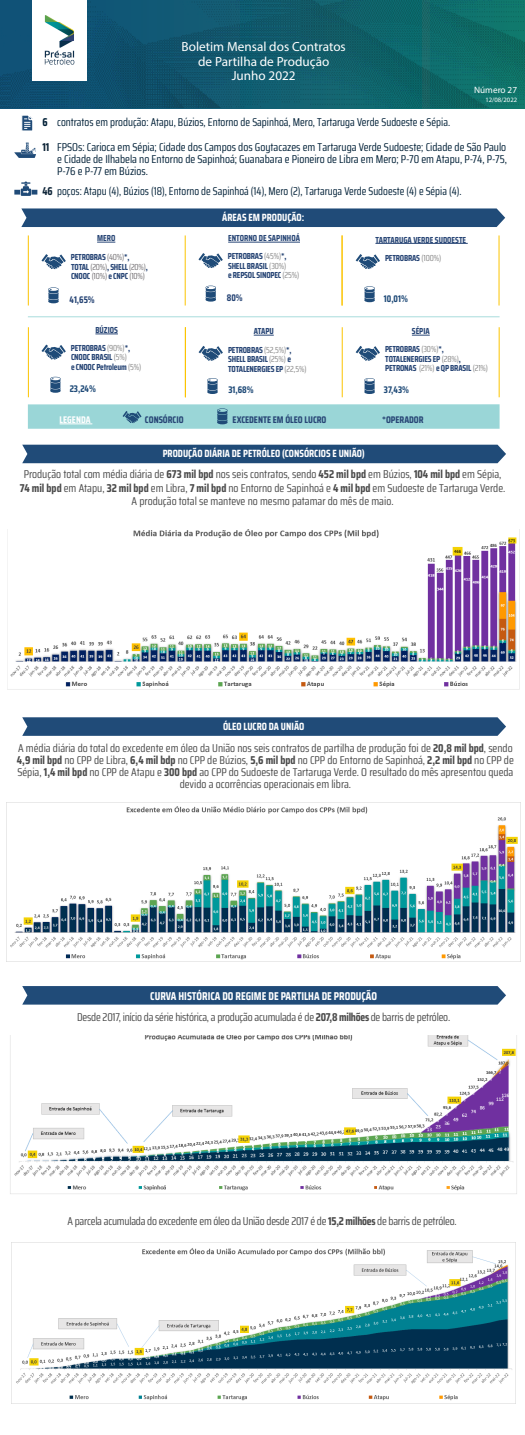
<style>
.page{position:relative;width:525px;height:1435px;background:#fff}
.page>*{position:absolute;margin:0;border:0;box-sizing:border-box;transform-origin:0 0}
.Parágrafo_básico{font:13.21px/14.5px "Myriad Pro";color:#fff;text-align:center}
.texto{font:11.38px/12.2px "Saira Condensed";color:#4a4a4a;text-align:center}
.texto-2{font:11.38px/12.2px "Saira Condensed";color:#002037;text-align:justify}
.texto-3{font:11.38px "Saira Condensed";letter-spacing:-.02em;color:#4a4a4a}
.texto-4{font:11.38px "Saira Condensed";color:#002037;scale:.96 1}
.Titulos{font:700 11.38px "Saira Condensed";color:#fff}
.Titulos-2{font:700 10.5px "Saira Condensed";color:#fff}
.texto-5{font:700 9.62px "Saira Condensed";color:#274575}
.Titulos-3{font:700 9.62px "Saira Condensed";color:#204b78}
.Titulos-4{font:700 9.62px "Saira Condensed";color:#274575}
.texto-6{font:700 9.62px "Saira Condensed";color:#fff}
.Parágrafo_básico-2{font:9.28px "Myriad Pro";color:#fff}
.Titulos-5{font:700 8.75px/9.6px "Saira Condensed";letter-spacing:-.02em;color:#274575}
.Titulos-6{font:700 8.75px "Saira Condensed";color:#274575}
.Parágrafo_básico-3{font:6.65px "Myriad Pro";color:#fff}
.s1{font-weight:700}
.s2{font-weight:700;color:#0e2538}
.s3{font-weight:400;color:#737073}
.s4{font-weight:400;color:#878787}
</style>
<div class="page">
<svg style="left:0;top:0;width:525px;height:109px;background:#0f5d6c"></svg>
<div style="left:32px;top:0;width:55px;height:80px;background:#fff"></div>
<svg style="left:14px;top:143px;width:22px;height:15px"></svg>
<svg style="left:14px;top:182px;width:23px;height:14px"></svg>
<svg style="left:21px;top:115px;width:12px;height:16px"></svg>
<img style="left:44px;top:15px;width:31px;height:50px">
<svg style="left:22px;top:717px;width:484px;height:19px;background:#28517d"></svg>
<div style="left:22px;top:445px;width:484px;height:18px;background:#204b78"></div>
<svg style="left:22px;top:986px;width:484px;height:19px;background:#28517c"></svg>
<img style="left:12px;top:1243px;width:504px;height:161px">
<div style="left:21px;top:208px;width:484px;height:19px;background:#204b78"></div>
<svg style="left:97px;top:242px;width:18px;height:1px"></svg>
<hr style="left:228px;top:242px;width:72px;height:1px;background:#274575">
<hr style="left:375px;top:243px;width:93px;height:1px;background:#274575">
<svg style="left:41px;top:254px;width:25px;height:16px"></svg>
<svg style="left:198px;top:253px;width:25px;height:15px"></svg>
<svg style="left:356px;top:254px;width:24px;height:15px"></svg>
<svg style="left:48px;top:287px;width:11px;height:16px"></svg>
<svg style="left:206px;top:286px;width:10px;height:16px"></svg>
<svg style="left:364px;top:286px;width:11px;height:16px"></svg>
<hr style="left:499px;top:235px;width:1px;height:71px;background:#fcc400">
<hr style="left:28px;top:235px;width:1px;height:71px;background:#fcc400">
<hr style="left:185px;top:235px;width:1px;height:71px;background:#fcc400">
<hr style="left:342px;top:235px;width:1px;height:71px;background:#fcc400">
<div style="left:28px;top:404px;width:472px;height:25px;background:#9ad6d7"></div>
<hr style="left:60px;top:424px;width:32px;height:1px;background:#fff">
<svg style="left:123px;top:411px;width:19px;height:12px"></svg>
<svg style="left:217px;top:408px;width:11px;height:16px"></svg>
<svg style="left:254px;top:335px;width:20px;height:1px"></svg>
<svg style="left:199px;top:346px;width:24px;height:15px"></svg>
<svg style="left:207px;top:378px;width:11px;height:16px"></svg>
<hr style="left:342px;top:327px;width:1px;height:70px;background:#fcc400">
<hr style="left:499px;top:327px;width:1px;height:70px;background:#fcc400">
<hr style="left:28px;top:327px;width:1px;height:70px;background:#fcc400">
<hr style="left:185px;top:327px;width:1px;height:70px;background:#fcc400">
<svg style="left:412px;top:335px;width:18px;height:1px"></svg>
<svg style="left:356px;top:346px;width:24px;height:15px"></svg>
<svg style="left:364px;top:378px;width:11px;height:16px"></svg>
<svg style="left:95px;top:334px;width:23px;height:1px"></svg>
<svg style="left:41px;top:345px;width:25px;height:15px"></svg>
<svg style="left:50px;top:377px;width:11px;height:16px"></svg>
<hr style="left:28px;top:316px;width:472px;height:1px;background:#00999c">
<img style="left:8px;top:529px;width:512px;height:161px">
<img style="left:7px;top:802px;width:514px;height:160px">
<img style="left:10px;top:1035px;width:507px;height:159px">
<div style="left:15px;top:535px;width:43px;height:30px;background:#fff"></div>
<p class="Parágrafo_básico" style="left:182px;top:39px;width:166px">Boletim Mensal dos Contratos de Partilha de Produção</p>
<p class="Parágrafo_básico" style="left:232px;top:68px;width:66px">Junho 2022</p>
<p class="Parágrafo_básico-2" style="left:474px;top:84px;width:45px">Número 27</p>
<p class="Parágrafo_básico-3" style="left:485px;top:95px;width:33px">12/08/2022</p>
<p class="texto-2" style="left:42px;top:116px;width:409px"><span class="s1">6</span> contratos em produção: Atapu, Búzios, Entorno de Sapinhoá, Mero, Tartaruga Verde Sudoeste e Sépia.</p>
<p class="texto-2" style="left:57px;top:140px;width:451px;text-indent:-15px"><span class="s2">11</span> FPSOs: Carioca em Sépia; Cidade dos Campos dos Goytacazes em Tartaruga Verde Sudoeste; Cidade de São Paulo e Cidade de Ilhabela no Entorno de Sapinhoá; Guanabara e Pioneiro de Libra em Mero; P-70 em Atapu, P-74, P-75, P-76 e P-77 em Búzios.</p>
<p class="texto-4" style="left:42px;top:183px;width:438px"><span class="s2">46</span> poços: Atapu (4), Búzios (18), Entorno de Sapinhoá (14), Mero (2), Tartaruga Verde Sudoeste (4) e Sépia (4).</p>
<p class="Titulos-2" style="left:222px;top:209px;width:83px">ÁREAS EM PRODUÇÃO:</p>
<p class="Titulos-5" style="left:97px;top:234px;width:20px">MERO</p>
<p class="Titulos-6" style="left:228px;top:232px;width:73px">ENTORNO DE SAPINHOÁ</p>
<p class="Titulos-6" style="left:375px;top:233px;width:92px">TARTARUGA VERDE SUDOESTE</p>
<p class="Titulos-5" style="left:71px;top:252px;width:78px">PETROBRAS <span class="s3">(40%)</span>*,<br>TOTAL <span class="s3">(20%)</span>, SHELL <span class="s3">(20%)</span>,<br>CNOOC <span class="s3">(10%)</span> e CNPC <span class="s3">(10%)</span></p>
<p class="Titulos-5" style="left:228px;top:251px;width:60px">PETROBRAS <span class="s4">(45%)</span>*,<br>SHELL BRASIL <span class="s4">(30%)</span></p>
<p class="Titulos-5" style="left:385px;top:253px;width:58px">PETROBRAS <span class="s4">(100%)</span></p>
<p class="Titulos-5" style="left:228px;top:270px;width:73px">e REPSOL SINOPEC <span class="s4">(25%)</span></p>
<p class="Titulos-4" style="left:70px;top:292px;width:27px">41,65%</p>
<p class="Titulos-4" style="left:227px;top:290px;width:17px">80%</p>
<p class="Titulos-3" style="left:384px;top:291px;width:26px">10,01%</p>
<p class="Titulos-5" style="left:95px;top:325px;width:24px">BÚZIOS</p>
<p class="Titulos-5" style="left:71px;top:343px;width:61px">PETROBRAS <span class="s4">(90%)</span>*,<br>CNODC BRASIL <span class="s4">(5%)</span></p>
<p class="Titulos-5" style="left:71px;top:362px;width:72px">e CNOOC Petroleum <span class="s4">(5%)</span></p>
<p class="Titulos-3" style="left:70px;top:382px;width:28px">23,24%</p>
<p class="Titulos-5" style="left:254px;top:327px;width:22px">ATAPU</p>
<p class="Titulos-5" style="left:228px;top:345px;width:80px">PETROBRAS <span class="s4">(52,5%)</span>*,<br>SHELL BRASIL <span class="s4">(25%)</span> e<br>TOTALENERGIES EP <span class="s4">(22,5%)</span></p>
<p class="Titulos-3" style="left:229px;top:383px;width:27px">31,68%</p>
<p class="Titulos-5" style="left:412px;top:327px;width:19px">SÉPIA</p>
<p class="Titulos-5" style="left:385px;top:344px;width:77px">PETROBRAS <span class="s4">(30%)</span>*,<br>TOTALENERGIES EP <span class="s4">(28%)</span>,</p>
<p class="Titulos-5" style="left:385px;top:363px;width:104px">PETRONAS <span class="s4">(21%)</span> e QP BRASIL <span class="s4">(21%)</span></p>
<p class="Titulos-3" style="left:384px;top:383px;width:27px">37,43%</p>
<p class="texto-6" style="left:60px;top:412px;width:33px">LEGENDA</p>
<p class="texto-5" style="left:145px;top:412px;width:40px">CONSÓRCIO</p>
<p class="texto-5" style="left:233px;top:412px;width:95px">EXCEDENTE EM ÓLEO LUCRO</p>
<p class="texto-5" style="left:382px;top:412px;width:43px">*OPERADOR</p>
<p class="Titulos-2" style="left:163px;top:446px;width:204px">PRODUÇÃO DIÁRIA DE PETRÓLEO (CONSÓRCIOS E UNIÃO)</p>
<p class="texto" style="left:20px;top:467px;width:487px;line-height:13.7px">Produção total com média diária de <span class="s1">673 mil bpd</span> nos seis contratos, sendo <span class="s1">452 mil bpd</span> em Búzios, <span class="s1">104 mil bpd</span> em Sépia,<br><span class="s1">74 mil bpd</span> em Atapu, <span class="s1">32 mil bpd</span> em Libra, <span class="s1">7 mil bpd</span> no Entorno de Sapinhoá e <span class="s1">4 mil bpd</span> em Sudoeste de Tartaruga Verde.<br>A produção total se manteve no mesmo patamar do mês de maio.</p>
<p class="Titulos-2" style="left:223px;top:718px;width:83px">ÓLEO LUCRO DA UNIÃO</p>
<p class="texto" style="left:17px;top:741px;width:498px">A média diária do total do excedente em óleo da União nos seis contratos de partilha de produção foi de <span class="s1">20,8 mil bpd</span>, sendo <span class="s1">4,9 mil bpd</span> no CPP de Libra, <span class="s1">6,4 mil bdp</span> no CPP de Búzios, <span class="s1">5,6 mil bpd</span> no CPP do Entorno de Sapinhoá, <span class="s1">2,2 mil bpd</span> no CPP de Sépia, <span class="s1">1,4 mil bpd</span> no CPP de Atapu e <span class="s1">300 bpd</span> ao CPP do Sudoeste de Tartaruga Verde. O resultado do mês apresentou queda devido a ocorrências operacionais em libra.</p>
<p class="Titulos" style="left:150px;top:987px;width:228px">CURVA HISTÓRICA DO REGIME DE PARTILHA DE PRODUÇÃO</p>
<p class="texto-3" style="left:77px;top:1009px;width:374px">Desde 2017, início da série histórica, a produção acumulada é de <span class="s1">207,8 milhões</span> de barris de petróleo.</p>
<p class="texto-3" style="left:67px;top:1212px;width:391px">A parcela acumulada do excedente em óleo da União desde 2017 é de <span class="s1">15,2 milhões</span> de barris de petróleo.</p>
</div>
